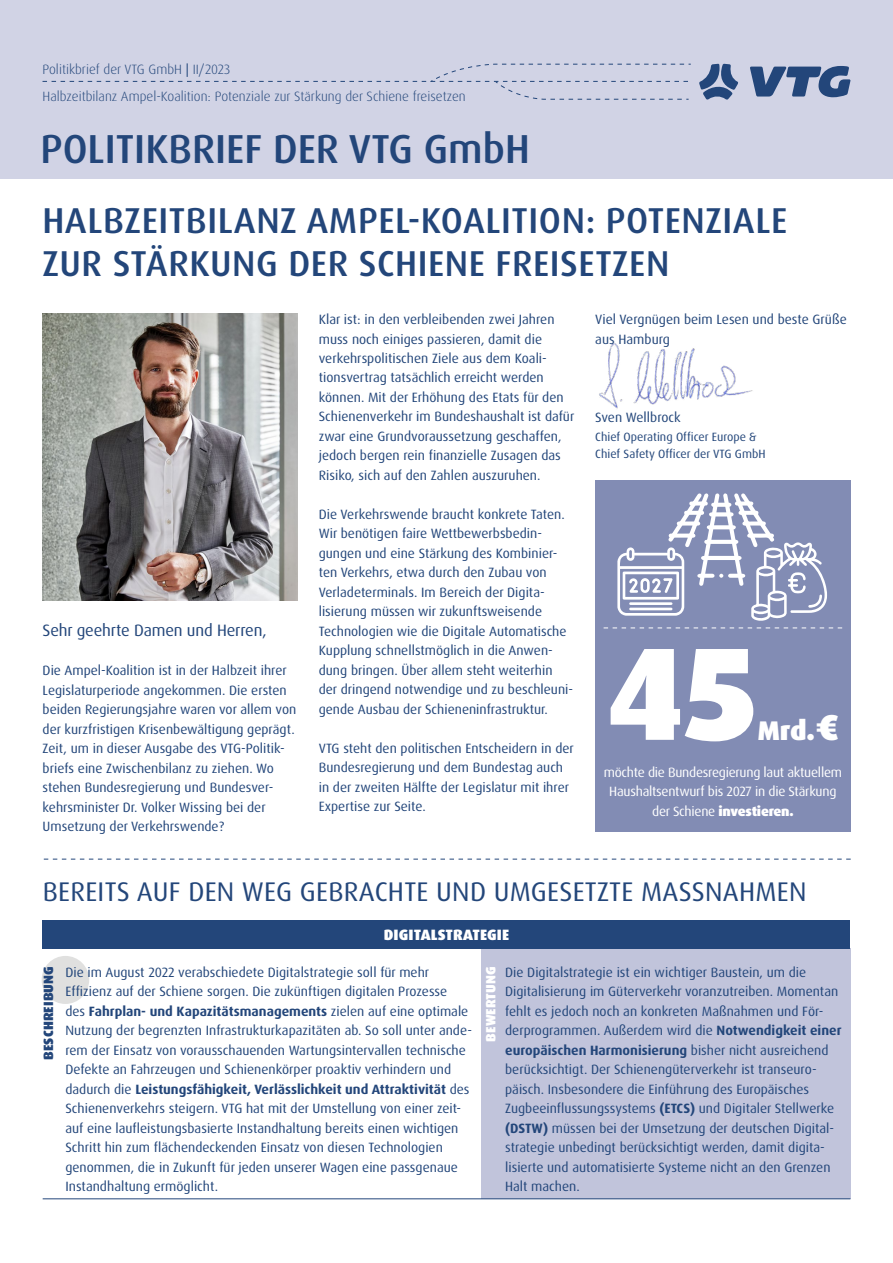
<style>
.page{position:relative;width:893px;height:1263px;background:#fff}
.page>*{position:absolute;margin:0;border:0;box-sizing:border-box;transform-origin:0 0}
.t1{font:900 132px "Dax OT";color:#fff}
.t2{font:500 40.5px "Dax OT";color:#23467a}
.t3{font:500 36px/43.2px "Dax OT";letter-spacing:.015em;color:#23467a}
.t4{font:27px "Dax OT";letter-spacing:.01em;color:#23467a}
.t5{font:900 27px "Dax OT";color:#fff}
.t6{font:16.5px "Dax OT";letter-spacing:-.01em;color:#23467a}
.t7{font:900 15px "Dax OT";letter-spacing:.01em;color:#fff}
.t8{font:13.5px/19.5px "Dax OT";color:#23467a}
.t9{font:300 13.5px/27px "Dax OT";color:#23467a}
.t10{font:13.5px/19.5px "Dax OT";letter-spacing:-.02em;color:#fff;text-align:center}
.t11{font:900 13.5px "Dax OT";letter-spacing:.01em;color:#23467a}
.t12{font:900 13.5px "Dax OT";letter-spacing:.01em;color:#fff}
.t13{font:12px/16.5px "Dax OT";color:#23467a}
.s1{font-weight:400}
.s2{font-size:36px}
.s3{font-weight:900}
.s4{font-weight:700}
</style>
<div class="page">
<div style="left:0;top:0;width:893px;height:179px;background:#d1d3e5"></div>
<svg style="left:699px;top:64px;width:39px;height:36px"></svg>
<svg style="left:750px;top:66px;width:100px;height:31px"></svg>
<svg style="left:43px;top:63px;width:648px;height:37px"></svg>
<div style="left:481px;top:949px;width:369px;height:250px;background:#c1c4db"></div>
<hr style="left:43px;top:1198px;width:807px;height:1px;background:#23467a">
<div style="left:42px;top:956px;width:47px;height:48px;background:#e0e0df;border-radius:50%"></div>
<img style="left:599px;top:343px;width:154px;height:66px">
<img style="left:42px;top:313px;width:256px;height:287px">
<svg style="left:44px;top:859px;width:807px;height:1px"></svg>
<div style="left:595px;top:480px;width:255px;height:352px;background:#828cb4"></div>
<svg style="left:604px;top:627px;width:238px;height:1px"></svg>
<div style="left:43px;top:920px;width:807px;height:29px;background:#23467a"></div>
<svg style="left:617px;top:493px;width:210px;height:128px"></svg>
<p class="t9" style="left:43px;top:56px;width:425px">Politikbrief der VTG GmbH <span class="s1">|</span> II/2023<br>Halbzeitbilanz Ampel-Koalition: Potenziale zur Stärkung der Schiene freisetzen</p>
<h2 class="t2" style="left:40px;top:123px;width:491px">POLITIKBRIEF DER VTG GmbH</h2>
<h3 class="t3" style="left:42px;top:199px;width:746px">HALBZEITBILANZ AMPEL-KOALITION: POTENZIALE<br>ZUR STÄRKUNG DER SCHIENE FREISETZEN</h3>
<p class="t6" style="left:43px;top:620px;width:225px">Sehr geehrte Damen und Herren,</p>
<p class="t8" style="left:43px;top:661px;width:255px">Die Ampel-Koalition ist in der Halbzeit ihrer Legislaturperiode angekommen. Die ersten beiden Regierungsjahre waren vor allem von der kurzfristigen Krisenbewältigung geprägt.<br>Zeit, um in dieser Ausgabe des VTG-Politik&shy;briefs eine Zwischenbilanz zu ziehen. Wo stehen Bundesregierung und Bundesver&shy;kehrsminister Dr. Volker Wissing bei der Umsetzung der Verkehrswende?</p>
<p class="t8" style="left:319px;top:310px;width:257px">Klar ist: in den verbleibenden zwei Jahren muss noch einiges passieren, damit die verkehrspolitischen Ziele aus dem Koali&shy;tionsvertrag tatsächlich erreicht werden können. Mit der Erhöhung des Etats für den Schienenverkehr im Bundeshaushalt ist dafür zwar eine Grundvoraussetzung geschaffen, jedoch bergen rein finanzielle Zusagen das Risiko, sich auf den Zahlen auszuruhen.</p>
<p class="t8" style="left:319px;top:505px;width:256px">Die Verkehrswende braucht konkrete Taten.<br>Wir benötigen faire Wettbewerbsbedin&shy;gungen und eine Stärkung des Kombinier&shy;ten Verkehrs, etwa durch den Zubau von Verladeterminals. Im Bereich der Digita&shy;lisierung müssen wir zukunftsweisende Technologien wie die Digitale Automatische Kupplung schnellstmöglich in die Anwen&shy;dung bringen. Über allem steht weiterhin der dringend notwendige und zu beschleuni&shy;gende Ausbau der Schieneninfrastruktur.</p>
<p class="t8" style="left:319px;top:739px;width:257px">VTG steht den politischen Entscheidern in der Bundesregierung und dem Bundestag auch in der zweiten Hälfte der Legislatur mit ihrer Expertise zur Seite.</p>
<p class="t8" style="left:595px;top:310px;width:253px">Viel Vergnügen beim Lesen und beste Grüße aus Hamburg</p>
<p class="t8" style="left:595px;top:407px;width:87px">Sven Wellbrock</p>
<p class="t13" style="left:595px;top:429px;width:172px">Chief Operating Officer Europe &amp;<br>Chief Safety Officer der VTG GmbH</p>
<h1 class="t1" style="left:607px;top:608px;width:153px">45</h1>
<h3 class="t5" style="left:758px;top:713px;width:83px">Mrd.<span class="s2">€</span></h3>
<p class="t10" style="left:604px;top:762px;width:240px">möchte die Bundesregierung laut aktuellem<br>Haushaltsentwurf bis 2027 in die Stärkung der Schiene <span class="s3">investieren.</span></p>
<h3 class="t4" style="left:43px;top:875px;width:765px">BEREITS AUF DEN WEG GEBRACHTE UND UMGESETZTE MASSNAHMEN</h3>
<p class="t7" style="left:384px;top:925px;width:127px">DIGITALSTRATEGIE</p>
<p class="t8" style="left:65px;top:962px;width:408px">Die im August 2022 verabschiedete Digitalstrategie soll für mehr Effizienz auf der Schiene sorgen. Die zukünftigen digitalen Prozesse<br>des <span class="s4">Fahrplan- und Kapazitätsmanagements</span> zielen auf eine optimale Nutzung der begrenzten Infrastrukturkapazitäten ab. So soll unter ande&shy;rem der Einsatz von vorausschauenden Wartungsintervallen technische Defekte an Fahrzeugen und Schienenkörper proaktiv verhindern und dadurch die <span class="s4">Leistungsfähigkeit, Verlässlichkeit und Attraktivität</span> des Schienenverkehrs steigern. VTG hat mit der Umstellung von einer zeit&shy;auf eine laufleistungsbasierte Instandhaltung bereits einen wichtigen Schritt hin zum flächendeckenden Einsatz von diesen Technologien genommen, die in Zukunft für jeden unserer Wagen eine passgenaue Instandhaltung ermöglicht.</p>
<p class="t8" style="left:505px;top:962px;width:338px">Die Digitalstrategie ist ein wichtiger Baustein, um die Digitalisierung im Güterverkehr voranzutreiben. Momentan fehlt es jedoch noch an konkreten Maßnahmen und För&shy;derprogrammen. Außerdem wird die <span class="s4">Notwendigkeit einer europäischen Harmonisierung</span> bisher nicht ausreichend berücksichtigt. Der Schienengüterverkehr ist transeuro&shy;päisch. Insbesondere die Einführung des Europäisches Zugbeeinflussungssystems <span class="s4">(ETCS)</span> und Digitaler Stellwerke <span class="s4">(DSTW)</span> müssen bei der Umsetzung der deutschen Digital&shy;strategie unbedingt berücksichtigt werden, damit digita&shy;lisierte und automatisierte Systeme nicht an den Grenzen Halt machen.</p>
<p class="t11" style="left:40px;top:1060px;width:95px;rotate:-90deg">BESCHREIBUNG</p>
<p class="t12" style="left:482px;top:1042px;width:77px;rotate:-90deg">BEWERTUNG</p>
</div>
